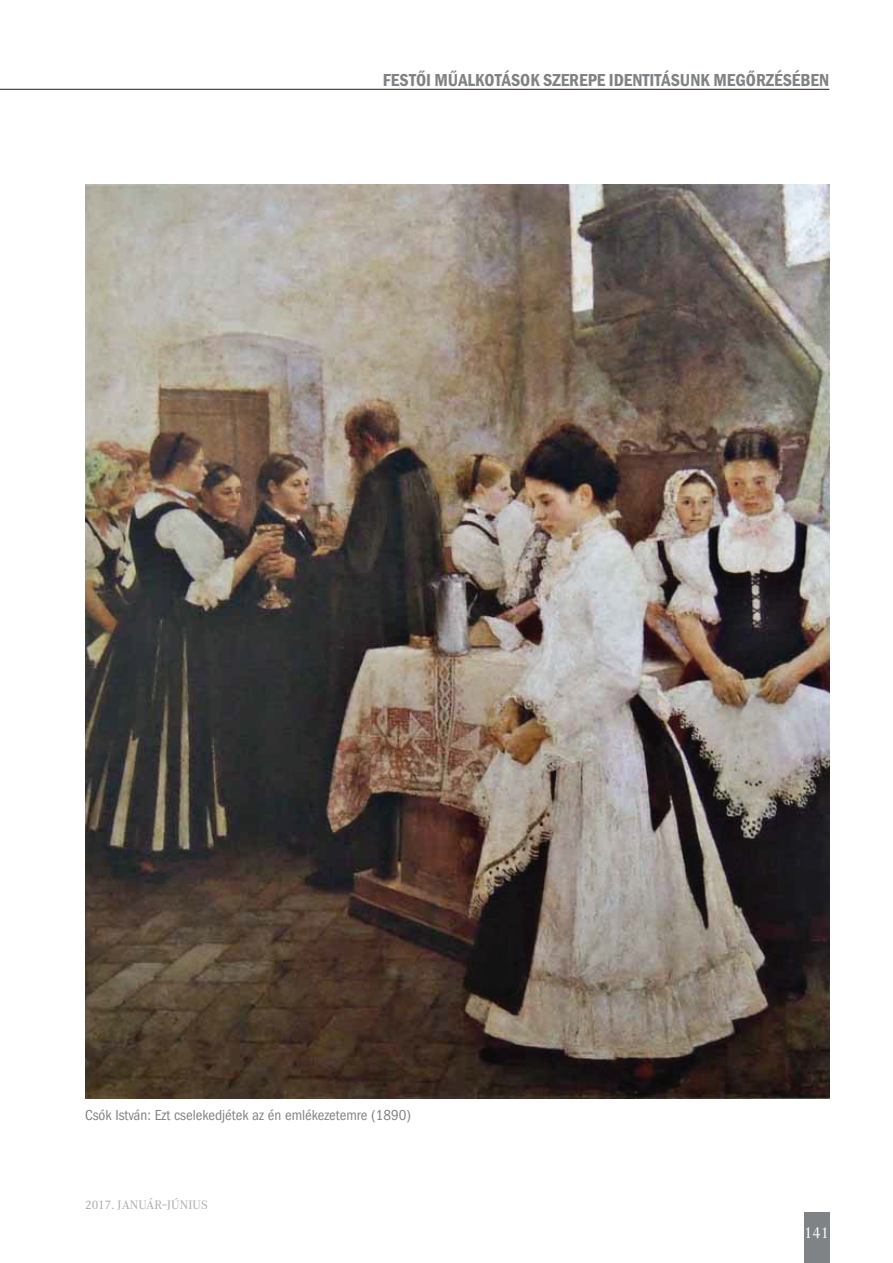
<style>
.page{position:relative;width:893px;height:1263px;background:#fff}
.page>*{position:absolute;margin:0;border:0;box-sizing:border-box;transform-origin:0 0}
.t1{font:600 condensed 18px "Franklin Gothic";color:#808385}
.t2{font:condensed 15px "ITC Franklin Gothic Std";color:#808385}
.t3{font:15px "Corporate A";color:#fff}
.t4{font:12px "Corporate A";letter-spacing:.01em;color:#a7a9ac}
</style>
<div class="page">
<div style="left:804px;top:1212px;width:25px;height:51px;background:#808385"></div>
<hr style="left:0;top:89px;width:829px;height:1px;background:#201d1e">
<img style="left:85px;top:184px;width:744px;height:915px">
<p class="t1" style="left:383px;top:69px;width:448px">FESTŐI MŰALKOTÁSOK SZEREPE IDENTITÁSUNK MEGŐRZÉSÉBEN</p>
<p class="t2" style="left:85px;top:1106px;width:327px">Csók István: Ezt cselekedjétek az én emlékezetemre (1890)</p>
<p class="t4" style="left:85px;top:1198px;width:124px">2017. JANUÁR–JÚNIUS</p>
<p class="t3" style="left:804px;top:1225px;width:26px">141</p>
</div>
